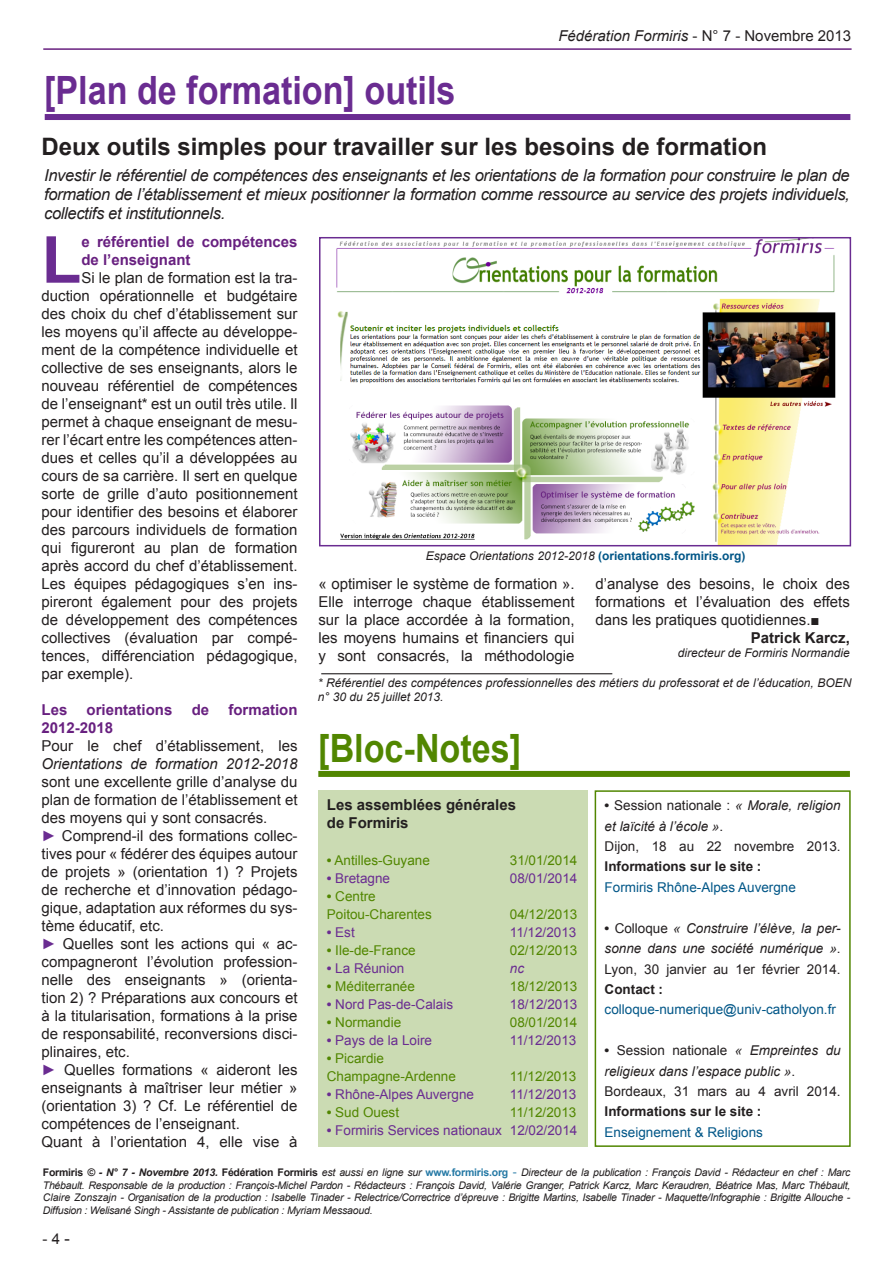
<style>
.page{position:relative;width:893px;height:1263px;background:#fff}
.page>*{position:absolute;margin:0;border:0;box-sizing:border-box;transform-origin:0 0}
.t1{font:700 65.25px "Arial";color:#6a2c91}
.t2{font:700 39px "Arial";color:#6a2c91;scale:.87 1}
.t3{font:700 39px "Arial";color:#518600;scale:.87 1}
.t4{font:700 24px "Arial";color:#231f20}
.t5{font:italic 16.5px/18.8px "Arial";letter-spacing:-.02em;color:#231f20;text-align:justify}
.t6{font:15px/18px "Arial";color:#231f20;text-align:justify}
.t7{font:700 15px/18px "Arial";color:#682080}
.t8{font:700 15px "Arial";color:#231f20}
.t9{font:italic 15px "Arial";color:#231f20}
.t10{font:italic 13.5px/20.4px "Arial";color:#231f20}
.t11{font:13.5px "Arial";color:#518600}
.t12{font:13.5px "Arial";color:#6a2c91}
.t13{font:13.5px/20.4px "Arial";color:#231f20}
.t14{font:13.5px "Arial";color:#005687}
.t15{font:italic 13.5px "Arial";color:#6a2c91}
.t16{font:italic 12px/13.5px "Arial";color:#231f20}
.t17{font:italic 10.5px/12.6px "Arial";letter-spacing:-.02em;color:#231f20;text-align:justify}
.s1{font-style:normal}
.s2{font-style:italic}
.s3{color:#6a2c91}
.s4{font-weight:700;color:#6a2c91}
.s5{font-weight:700;font-style:normal;color:#005687}
.s6{font-weight:700}
.s7{font-weight:700;font-style:normal}
.s8{font-weight:700;font-style:normal;color:#2579a5}
.s9{font-style:normal;font-size:12px;color:#2579a5}
.s10{font-family:"Times New Roman";font-size:18px}
</style>
<div class="page">
<hr style="left:43px;top:48px;width:809px;height:2px;background:#682080">
<div style="left:45px;top:114px;width:805px;height:6px;background:#6a2c91"></div>
<div style="left:318px;top:790px;width:270px;height:357px;background:#cbdbb3"></div>
<div style="left:318px;top:771px;width:532px;height:6px;background:#518600"></div>
<img style="left:336px;top:240px;width:500px;height:303px">
<div style="left:319px;top:237px;width:532px;height:309px;border:2px solid #6a2c91"></div>
<hr style="left:321px;top:673px;width:291px;height:1px;background:#231f20">
<div style="left:595px;top:790px;width:256px;height:357px;border:2px solid #518600"></div>
<p class="t2" style="left:44px;top:64px;width:474px">[Plan de formation] outils</p>
<p class="t9" style="left:558px;top:26px;width:294px">Fédération Formiris <span class="s1">- N° 7 - Novembre 2013</span></p>
<p class="t4" style="left:42px;top:131px;width:727px">Deux outils simples pour travailler sur les besoins de formation</p>
<p class="t5" style="left:44px;top:167px;width:807px">Investir le référentiel de compétences des enseignants et les orientations de la formation pour construire le plan de formation de l’établissement et mieux positionner la formation comme ressource au service des projets individuels, collectifs et institutionnels.</p>
<p class="t1" style="left:42px;top:216px;width:41px">L</p>
<p class="t7" style="left:81px;top:233px;width:218px">e référentiel de compétences de l’enseignant</p>
<p class="t6" style="left:42px;top:269px;width:258px;text-indent:40px">Si le plan de formation est la tra&shy;duction opérationnelle et budgétaire des choix du chef d’établissement sur les moyens qu’il affecte au développe&shy;ment de la compétence individuelle et collective de ses enseignants, alors le nouveau référentiel de compétences de l’enseignant* est un outil très utile. Il permet à chaque enseignant de mesu&shy;rer l’écart entre les compétences atten&shy;dues et celles qu’il a développées au cours de sa carrière. Il sert en quelque sorte de grille d’auto positionnement pour identifier des besoins et élaborer des parcours individuels de formation qui figureront au plan de formation après accord du chef d’établissement.<br>Les équipes pédagogiques s’en ins&shy;pireront également pour des projets de développement des compétences collectives (évaluation par compé&shy;tences, différenciation pédagogique, par exemple).</p>
<p class="t7" style="left:42px;top:701px;width:27px">Les</p>
<p class="t7" style="left:87px;top:701px;width:87px">orientations</p>
<p class="t7" style="left:192px;top:701px;width:19px">de</p>
<p class="t7" style="left:228px;top:701px;width:71px">formation</p>
<p class="t7" style="left:42px;top:719px;width:73px">2012-2018</p>
<p class="t6" style="left:42px;top:737px;width:258px">Pour le chef d’établissement, les <span class="s2">Orientations de formation 2012-2018 </span>sont une excellente grille d’analyse du plan de formation de l’établissement et des moyens qui y sont consacrés.</p>
<p class="t6" style="left:42px;top:827px;width:258px"><span class="s3">►</span> Comprend-il des formations collec&shy;tives pour « fédérer des équipes autour de projets » (orientation 1) ? Projets de recherche et d’innovation pédago&shy;gique, adaptation aux réformes du sys&shy;tème éducatif, etc.</p>
<p class="t6" style="left:42px;top:935px;width:258px"><span class="s4">►</span> Quelles sont les actions qui « ac&shy;compagneront l’évolution profession&shy;nelle des enseignants » (orienta&shy;tion 2) ? Préparations aux concours et à la titularisation, formations à la prise de responsabilité, reconversions disci&shy;plinaires, etc.</p>
<p class="t6" style="left:42px;top:1061px;width:258px"><span class="s4">►</span> Quelles formations « aideront les enseignants à maîtriser leur métier » (orientation 3) ? Cf. Le référentiel de compétences de l’enseignant.</p>
<p class="t6" style="left:42px;top:1133px;width:258px">Quant à l’orientation 4, elle vise à</p>
<p class="t16" style="left:426px;top:549px;width:321px">Espace Orientations 2012-2018 <span class="s5">(orientations.formiris.org)</span></p>
<p class="t6" style="left:595px;top:575px;width:256px">d’analyse des besoins, le choix des formations et l’évaluation des effets dans les pratiques quotidiennes.■</p>
<p class="t8" style="left:751px;top:628px;width:101px">Patrick Karcz,</p>
<p class="t16" style="left:678px;top:646px;width:174px">directeur de Formiris Normandie</p>
<p class="t6" style="left:318px;top:575px;width:258px">« optimiser le système de formation ».<br>Elle interroge chaque établissement sur la place accordée à la formation, les moyens humains et financiers qui y sont consacrés, la méthodologie</p>
<p class="t16" style="left:318px;top:676px;width:535px">* Référentiel des compétences professionnelles des métiers du professorat et de l’éducation, BOEN n° 30 du 25 juillet 2013.</p>
<p class="t3" style="left:318px;top:722px;width:235px">[Bloc-Notes]</p>
<p class="t8" style="left:327px;top:795px;width:191px">Les assemblées générales</p>
<p class="t8" style="left:327px;top:813px;width:83px">de Formiris</p>
<p class="t11" style="left:327px;top:851px;width:105px"><span class="s6">•</span> Antilles-Guyane</p>
<p class="t11" style="left:510px;top:851px;width:69px">31/01/2014</p>
<p class="t12" style="left:327px;top:869px;width:65px"><span class="s6">•</span> Bretagne</p>
<p class="t12" style="left:510px;top:869px;width:69px">08/01/2014</p>
<p class="t11" style="left:327px;top:887px;width:50px"><span class="s6">•</span> Centre</p>
<p class="t11" style="left:327px;top:905px;width:107px">Poitou-Charentes</p>
<p class="t11" style="left:510px;top:905px;width:69px">04/12/2013</p>
<p class="t12" style="left:327px;top:923px;width:29px"><span class="s6">•</span> Est</p>
<p class="t12" style="left:510px;top:923px;width:68px">11/12/2013</p>
<p class="t11" style="left:327px;top:941px;width:90px"><span class="s6">•</span> Ile-de-France</p>
<p class="t11" style="left:510px;top:941px;width:69px">02/12/2013</p>
<p class="t12" style="left:327px;top:959px;width:79px"><span class="s6">•</span> La Réunion</p>
<p class="t15" style="left:510px;top:959px;width:16px">nc</p>
<p class="t11" style="left:327px;top:977px;width:90px"><span class="s6">•</span> Méditerranée</p>
<p class="t11" style="left:510px;top:977px;width:69px">18/12/2013</p>
<p class="t12" style="left:327px;top:995px;width:128px"><span class="s6">•</span> Nord Pas-de-Calais</p>
<p class="t12" style="left:510px;top:995px;width:69px">18/12/2013</p>
<p class="t11" style="left:327px;top:1013px;width:76px"><span class="s6">•</span> Normandie</p>
<p class="t11" style="left:510px;top:1013px;width:69px">08/01/2014</p>
<p class="t12" style="left:327px;top:1031px;width:107px"><span class="s6">•</span> Pays de la Loire</p>
<p class="t12" style="left:510px;top:1031px;width:68px">11/12/2013</p>
<p class="t11" style="left:327px;top:1049px;width:59px"><span class="s6">•</span> Picardie</p>
<p class="t11" style="left:327px;top:1067px;width:131px">Champagne-Ardenne</p>
<p class="t11" style="left:510px;top:1067px;width:68px">11/12/2013</p>
<p class="t12" style="left:327px;top:1085px;width:149px"><span class="s6">•</span> Rhône-Alpes Auvergne</p>
<p class="t12" style="left:510px;top:1085px;width:68px">11/12/2013</p>
<p class="t11" style="left:327px;top:1103px;width:74px"><span class="s6">•</span> Sud Ouest</p>
<p class="t11" style="left:510px;top:1103px;width:68px">11/12/2013</p>
<p class="t12" style="left:327px;top:1121px;width:252px"><span class="s6">•</span> Formiris Services nationaux 12/02/2014</p>
<p class="t10" style="left:605px;top:795px;width:237px"><span class="s7">•</span> <span class="s1">Session nationale :</span> « Morale, religion et laïcité à l’école »<span class="s1">.</span></p>
<p class="t13" style="left:605px;top:836px;width:237px">Dijon, 18 au 22 novembre 2013.<br><span class="s6">Informations sur le site :</span></p>
<p class="t14" style="left:605px;top:878px;width:193px">Formiris Rhône-Alpes Auvergne</p>
<p class="t10" style="left:605px;top:918px;width:238px;text-align:justify"><span class="s7">•</span> <span class="s1">Colloque</span> « Construire l’élève, la per&shy;sonne dans une société numérique »<span class="s1">.<br>Lyon, 30 janvier au 1er février 2014.<br></span><span class="s7">Contact :</span></p>
<p class="t14" style="left:605px;top:1001px;width:233px">colloque-numerique@univ-catholyon.fr</p>
<p class="t10" style="left:605px;top:1040px;width:238px"><span class="s7">•</span> <span class="s1">Session nationale</span> « Empreintes du religieux dans l’espace public »<span class="s1">.</span></p>
<p class="t13" style="left:605px;top:1081px;width:238px">Bordeaux, 31 mars au 4 avril 2014.<br><span class="s6">Informations sur le site :</span></p>
<p class="t14" style="left:605px;top:1123px;width:160px">Enseignement &amp; Religions</p>
<p class="t17" style="left:43px;top:1166px;width:809px"><span class="s7">Formiris</span> <span class="s6">© - N° 7 - Novembre 2013.</span> <span class="s7">Fédération Formiris</span> est aussi en ligne sur <span class="s8">www.formiris.org</span> <span class="s9">-</span> Directeur de la publication : François David - Rédacteur en chef : Marc Thébault. Responsable de la production : François-Michel Pardon - Rédacteurs : François David, Valérie Granger, Patrick Karcz, Marc Keraudren, Béatrice Mas, Marc Thébault, Claire Zonszajn - Organisation de la production : Isabelle Tinader - Relectrice/Correctrice d’épreuve : Brigitte Martins, Isabelle Tinader - Maquette/Infographie : Brigitte Allouche - Diffusion : Welisané Singh - Assistante de publication : Myriam Messaoud.</p>
<p class="t6" style="left:43px;top:1229px;width:29px">- 4 <span class="s10">-</span></p>
</div>
